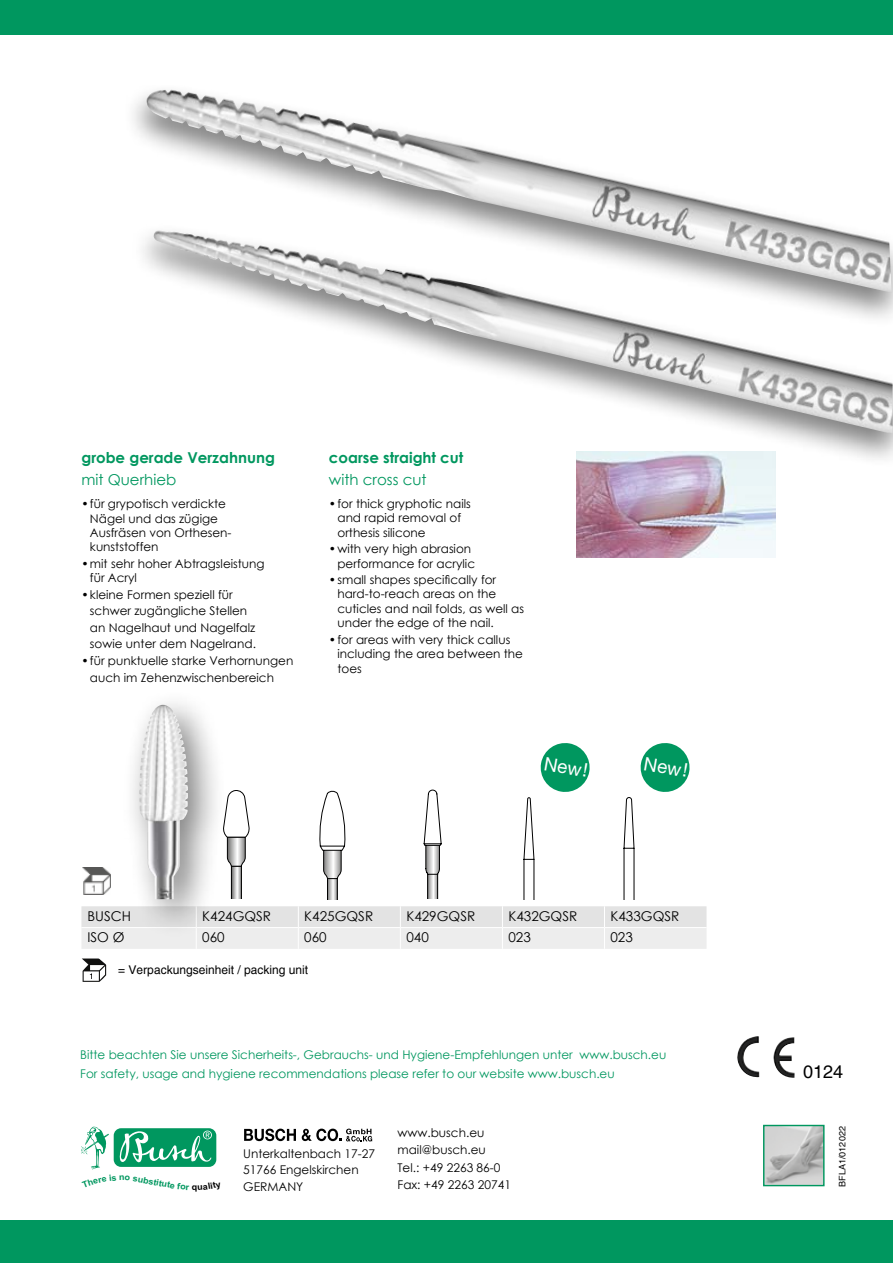
<style>
.page{position:relative;width:893px;height:1263px;background:#fff}
.page>*{position:absolute;margin:0;border:0;box-sizing:border-box;transform-origin:0 0}
.t1{font:18.75px "Helvetica Neue";color:#fff}
.t2{font:18px "Helvetica";color:#000}
.t3{font:700 15px "Century Gothic";color:#00975f}
.t4{font:15px "Century Gothic";color:#00975f}
.t5{font:13.5px "Century Gothic";color:#000}
.t6{font:12px/14.4px "Century Gothic";color:#000}
.t7{font:12px/18.6px "Century Gothic";color:#00975f}
.t8{font:12px "Helvetica";color:#000}
.t9{font:9px "Helvetica";color:#000}
.t10{font:700 8.7px "Arial";color:#00975f}
</style>
<div class="page">
<img style="left:765px;top:1127px;width:58px;height:57px">
<div style="left:763px;top:1125px;width:62px;height:61px;border:1px solid #00975f"></div>
<svg style="left:82px;top:958px;width:24px;height:24px"></svg>
<svg style="left:319px;top:791px;width:26px;height:108px"></svg>
<svg style="left:424px;top:790px;width:17px;height:108px"></svg>
<svg style="left:227px;top:790px;width:22px;height:109px"></svg>
<svg style="left:81px;top:906px;width:625px;height:43px;background:#e9e9e9"></svg>
<img style="left:83px;top:868px;width:27px;height:26px">
<div style="left:121px;top:687px;width:106px;height:252px;background:#000;opacity:.5"></div>
<img style="left:139px;top:705px;width:49px;height:194px">
<div style="left:129px;top:223px;width:764px;height:247px;background:#000;opacity:.5"></div>
<img style="left:153px;top:329px;width:740px;height:105px">
<div style="left:121px;top:81px;width:772px;height:248px;background:#000;opacity:.5"></div>
<img style="left:145px;top:89px;width:747px;height:204px">
<img style="left:737px;top:1036px;width:58px;height:42px">
<img style="left:576px;top:452px;width:200px;height:106px">
<svg style="left:524px;top:743px;width:66px;height:156px"></svg>
<svg style="left:624px;top:743px;width:66px;height:156px"></svg>
<svg style="left:244px;top:1128px;width:52px;height:13px"></svg>
<svg style="left:302px;top:1128px;width:70px;height:13px"></svg>
<div style="left:0;top:0;width:893px;height:34px;background:#00975f"></div>
<div style="left:0;top:1220px;width:893px;height:43px;background:#00975f"></div>
<svg style="left:81px;top:1126px;width:136px;height:44px"></svg>
<p class="t3" style="left:81px;top:446px;width:195px">grobe gerade Verzahnung</p>
<p class="t4" style="left:81px;top:469px;width:96px">mit Querhieb</p>
<p class="t6" style="left:90px;top:496px;width:143px;text-indent:-9px">•für grypotisch verdickte<br>Nägel und das zügige<br>Ausfräsen von Orthesen&shy;kunststoffen</p>
<p class="t6" style="left:90px;top:556px;width:176px;text-indent:-9px">•mit sehr hoher Abtragsleistung für Acryl</p>
<p class="t6" style="left:90px;top:586px;width:168px;line-height:16.5px;text-indent:-9px">•kleine Formen speziell für schwer zugängliche Stellen an Nagelhaut und Nagelfalz sowie unter dem Nagelrand.</p>
<p class="t6" style="left:90px;top:652px;width:205px;line-height:16.5px;text-indent:-9px">•für punktuelle starke Verhornungen auch im Zehenzwischenbereich</p>
<p class="t3" style="left:329px;top:446px;width:136px">coarse straight cut</p>
<p class="t4" style="left:329px;top:469px;width:99px">with cross cut</p>
<p class="t6" style="left:337px;top:496px;width:135px;text-indent:-9px">•for thick gryphotic nails and rapid removal of orthesis silicone</p>
<p class="t6" style="left:337px;top:541px;width:139px;text-indent:-9px">•with very high abrasion performance for acrylic</p>
<p class="t6" style="left:337px;top:572px;width:188px;text-indent:-9px">•small shapes specifically for hard-to-reach areas on the cuticles and nail folds, as well as under the edge of the nail.</p>
<p class="t6" style="left:337px;top:632px;width:187px;text-indent:-9px">•for areas with very thick callus including the area between the toes</p>
<h1 class="t1" style="left:546px;top:752px;width:46px;rotate:10deg">New!</h1>
<h1 class="t1" style="left:646px;top:752px;width:46px;rotate:10deg">New!</h1>
<p class="t5" style="left:87px;top:906px;width:45px">BUSCH</p>
<p class="t5" style="left:202px;top:906px;width:70px">K424GQSR</p>
<p class="t5" style="left:304px;top:906px;width:70px">K425GQSR</p>
<p class="t5" style="left:406px;top:906px;width:70px">K429GQSR</p>
<p class="t5" style="left:508px;top:906px;width:70px">K432GQSR</p>
<p class="t5" style="left:610px;top:906px;width:70px">K433GQSR</p>
<p class="t5" style="left:87px;top:928px;width:38px">ISO Ø</p>
<p class="t5" style="left:202px;top:928px;width:24px">060</p>
<p class="t5" style="left:304px;top:928px;width:24px">060</p>
<p class="t5" style="left:406px;top:928px;width:24px">040</p>
<p class="t5" style="left:508px;top:928px;width:24px">023</p>
<p class="t5" style="left:610px;top:928px;width:24px">023</p>
<p class="t8" style="left:118px;top:963px;width:191px">= Verpackungseinheit / packing unit</p>
<p class="t7" style="left:80px;top:1045px;width:588px">Bitte beachten Sie unsere Sicherheits-, Gebrauchs- und Hygiene-Empfehlungen unter www.busch.eu<br>For safety, usage and hygiene recommendations please refer to our website www.busch.eu</p>
<p class="t10" style="left:144px;top:1174px;width:26px;rotate:11deg">bstitu</p>
<p class="t6" style="left:243px;top:1145px;width:133px;line-height:16.8px">Unterkaltenbach 17-27<br>51766 Engelskirchen<br>GERMANY</p>
<p class="t6" style="left:398px;top:1123px;width:115px;line-height:17.5px">www.busch.eu mail@busch.eu<br>Tel.: +49 2263 86-0<br>Fax: +49 2263 20741</p>
<h2 class="t2" style="left:803px;top:1061px;width:42px">0124</h2>
<p class="t9" style="left:837px;top:1186px;width:62px;rotate:-90deg">BFLA1/012022</p>
</div>
